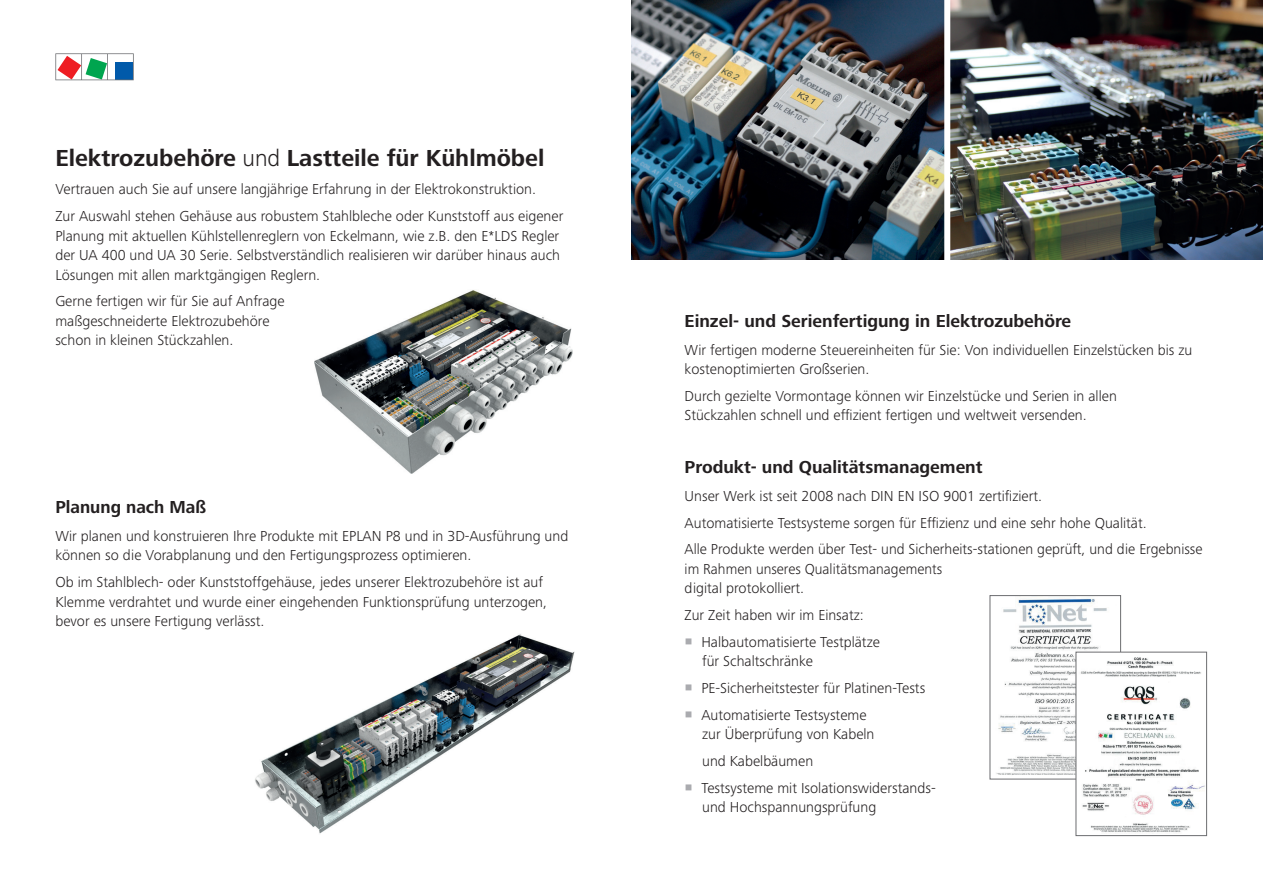
<style>
.page{position:relative;width:1263px;height:893px;background:#fff}
.page>*{position:absolute;margin:0;border:0;box-sizing:border-box;transform-origin:0 0}
.t1{font:700 24px "Frutiger Next Pro";color:#231f20}
.t2{font:700 18px "Frutiger Next Pro";color:#231f20}
.Fließtext{font:300 15px/19.5px "Frutiger Next Pro";color:#231f20}
.s1{font-weight:300}
.s2{color:#aaabaf}
</style>
<div class="page">
<svg style="left:55px;top:53px;width:79px;height:27px"></svg>
<img style="left:255px;top:634px;width:320px;height:200px">
<img style="left:631px;top:0;width:313px;height:259px">
<img style="left:950px;top:0;width:313px;height:259px">
<img style="left:996px;top:597px;width:121px;height:179px">
<div style="left:990px;top:595px;width:131px;height:184px;border:1px solid #6c6d70"></div>
<img style="left:1078px;top:654px;width:127px;height:178px">
<div style="left:1076px;top:652px;width:131px;height:184px;border:1px solid #6c6d70"></div>
<img style="left:314px;top:290px;width:258px;height:183px">
<p class="t1" style="left:55px;top:145px;width:490px">Elektrozubehöre <span class="s1">und</span> Lastteile für Kühlmöbel</p>
<p class="Fließtext" style="left:55px;top:180px;width:482px">Vertrauen auch Sie auf unsere langjährige Erfahrung in der Elektrokonstruktion.</p>
<p class="Fließtext" style="left:55px;top:206px;width:509px">Zur Auswahl stehen Gehäuse aus robustem Stahlbleche oder Kunststoff aus eigener Planung mit aktuellen Kühlstellenreglern von Eckelmann, wie z.B. den E*LDS Regler der UA 400 und UA 30 Serie. Selbstverständlich realisieren wir darüber hinaus auch Lösungen mit allen marktgängigen Reglern.</p>
<p class="Fließtext" style="left:55px;top:292px;width:231px">Gerne fertigen wir für Sie auf Anfrage maßgeschneiderte Elektrozubehöre schon in kleinen Stückzahlen.</p>
<p class="t2" style="left:55px;top:497px;width:152px">Planung nach Maß</p>
<p class="Fließtext" style="left:55px;top:526px;width:514px">Wir planen und konstruieren Ihre Produkte mit EPLAN P8 und in 3D-Ausführung und können so die Vorabplanung und den Fertigungsprozess optimieren.</p>
<p class="Fließtext" style="left:55px;top:572px;width:493px">Ob im Stahlblech- oder Kunststoffgehäuse, jedes unserer Elektrozubehöre ist auf<br>Klemme verdrahtet und wurde einer eingehenden Funktionsprüfung unterzogen, bevor es unsere Fertigung verlässt.</p>
<p class="t2" style="left:685px;top:310px;width:388px">Einzel- und Serienfertigung in Elektrozubehöre</p>
<p class="Fließtext" style="left:685px;top:340px;width:509px">Wir fertigen moderne Steuereinheiten für Sie: Von individuellen Einzelstücken bis zu kostenoptimierten Großserien.</p>
<p class="Fließtext" style="left:685px;top:386px;width:434px">Durch gezielte Vormontage können wir Einzelstücke und Serien in allen<br>Stückzahlen schnell und effizient fertigen und weltweit versenden.</p>
<p class="t2" style="left:685px;top:457px;width:299px">Produkt- und Qualitätsmanagement</p>
<p class="Fließtext" style="left:685px;top:486px;width:359px">Unser Werk ist seit 2008 nach DIN EN ISO 9001 zertifiziert.</p>
<p class="Fließtext" style="left:685px;top:513px;width:464px">Automatisierte Testsysteme sorgen für Effizienz und eine sehr hohe Qualität.</p>
<p class="Fließtext" style="left:685px;top:540px;width:519px">Alle Produkte werden über Test- und Sicherheits-stationen geprüft, und die Ergebnisse im Rahmen unseres Qualitätsmanagements<br>digital protokolliert.</p>
<p class="Fließtext" style="left:685px;top:605px;width:181px">Zur Zeit haben wir im Einsatz:</p>
<p class="Fließtext" style="left:702px;top:632px;width:179px;text-indent:-18px"><span class="s2">○</span> Halbautomatisierte Testplätze für Schaltschränke</p>
<p class="Fließtext" style="left:685px;top:678px;width:242px"><span class="s2">○</span> PE-Sicherheitstester für Platinen-Tests</p>
<p class="Fließtext" style="left:702px;top:705px;width:174px;text-indent:-18px"><span class="s2">○</span> Automatisierte Testsysteme zur Überprüfung von Kabeln</p>
<p class="Fließtext" style="left:702px;top:751px;width:113px">und Kabelbäumen</p>
<p class="Fließtext" style="left:702px;top:778px;width:235px;text-indent:-18px"><span class="s2">○</span> Testsysteme mit Isolationswiderstands&shy;und Hochspannungsprüfung</p>
</div>
